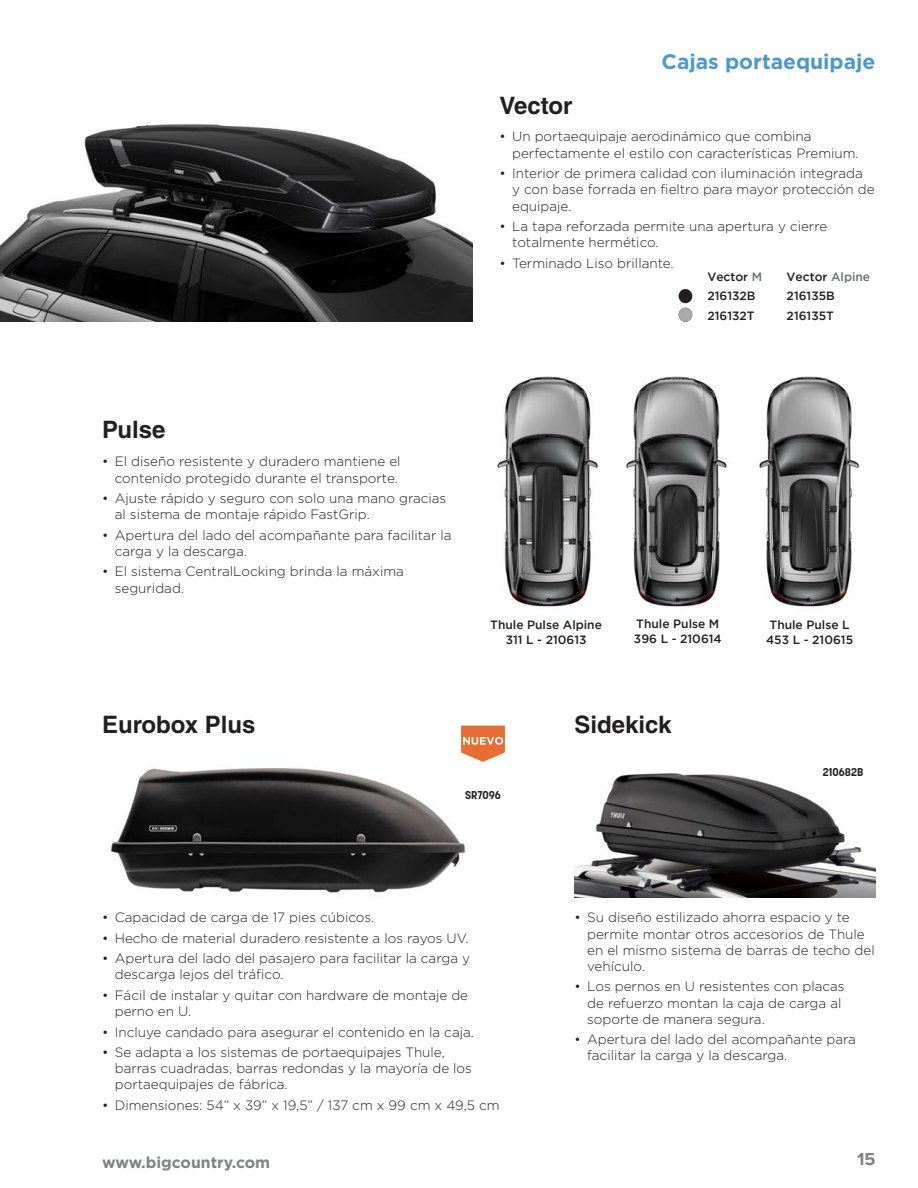
<style>
.page{position:relative;width:918px;height:1188px;background:#fff}
.page>*{position:absolute;margin:0;border:0;box-sizing:border-box;transform-origin:0 0}
.Producto{font:700 24px "Helvetica LT Std";color:#231f20}
.t1{font:700 21px "Gotham";color:#4d99c6}
.t2{font:700 18px "Proxima Nova";color:#808285}
.t3{font:700 15.75px "Gotham";color:#808285}
.t4{font:300 13.5px/16.2px "Gotham";color:#231f20}
.t5{font:500 12px "Gotham";color:#231f20}
.Codigo_chico{font:700 11.25px "Korolev";color:#231f20}
.s1{color:#6c6d70}
</style>
<div class="page">
<img style="left:574px;top:773px;width:301px;height:125px">
<img style="left:0;top:124px;width:473px;height:198px">
<img style="left:496px;top:376px;width:363px;height:231px">
<div style="left:679px;top:289px;width:13px;height:14px;background:#231f20;border-radius:50%"></div>
<div style="left:679px;top:308px;width:13px;height:14px;background:#a8a9ad;border-radius:50%"></div>
<img style="left:110px;top:768px;width:356px;height:125px">
<svg style="left:461px;top:726px;width:44px;height:36px"></svg>
<p class="t1" style="left:662px;top:50px;width:215px">Cajas portaequipaje</p>
<p class="Producto" style="left:499px;top:91px;width:75px">Vector</p>
<p class="t4" style="left:512px;top:128px;width:348px;text-indent:-13px">• Un portaequipaje aerodinámico que combina perfectamente el estilo con características Premium.</p>
<p class="t4" style="left:512px;top:165px;width:364px;text-indent:-13px">• Interior de primera calidad con iluminación integrada<br>y con base forrada en fieltro para mayor protección de equipaje.</p>
<p class="t4" style="left:512px;top:218px;width:317px;text-indent:-13px">• La tapa reforzada permite una apertura y cierre totalmente hermético.</p>
<p class="t4" style="left:499px;top:255px;width:176px">• Terminado Liso brillante.</p>
<p class="t5" style="left:707px;top:270px;width:56px">Vector <span class="s1">M</span></p>
<p class="t5" style="left:707px;top:289px;width:50px">216132B</p>
<p class="t5" style="left:707px;top:309px;width:49px">216132T</p>
<p class="t5" style="left:787px;top:270px;width:85px">Vector <span class="s1">Alpine</span></p>
<p class="t5" style="left:787px;top:289px;width:50px">216135B</p>
<p class="t5" style="left:787px;top:309px;width:49px">216135T</p>
<p class="Producto" style="left:102px;top:415px;width:65px">Pulse</p>
<p class="t4" style="left:102px;top:453px;width:300px;text-align:right">• El diseño resistente y duradero mantiene el contenido protegido durante el transporte.</p>
<p class="t4" style="left:115px;top:490px;width:333px;text-indent:-13px">• Ajuste rápido y seguro con solo una mano gracias al sistema de montaje rápido FastGrip.</p>
<p class="t4" style="left:115px;top:527px;width:338px;text-indent:-13px">• Apertura del lado del acompañante para facilitar la carga y la descarga.</p>
<p class="t4" style="left:115px;top:563px;width:291px;text-indent:-13px">• El sistema CentralLocking brinda la máxima seguridad.</p>
<p class="t5" style="left:490px;top:618px;width:113px">Thule Pulse Alpine</p>
<p class="t5" style="left:506px;top:633px;width:82px">311 L - 210613</p>
<p class="t5" style="left:636px;top:617px;width:85px">Thule Pulse M</p>
<p class="t5" style="left:634px;top:632px;width:89px">396 L - 210614</p>
<p class="t5" style="left:770px;top:618px;width:82px">Thule Pulse L</p>
<p class="t5" style="left:766px;top:633px;width:89px">453 L - 210615</p>
<p class="Producto" style="left:102px;top:710px;width:155px">Eurobox Plus</p>
<p class="Producto" style="left:574px;top:710px;width:98px">Sidekick</p>
<p class="Codigo_chico" style="left:465px;top:788px;width:37px">SR7096</p>
<p class="Codigo_chico" style="left:823px;top:765px;width:42px">210682B</p>
<p class="t4" style="left:102px;top:909px;width:274px">• Capacidad de carga de 17 pies cúbicos.</p>
<p class="t4" style="left:102px;top:930px;width:368px">• Hecho de material duradero resistente a los rayos UV.</p>
<p class="t4" style="left:115px;top:950px;width:357px;text-indent:-13px">• Apertura del lado del pasajero para facilitar la carga y descarga lejos del tráfico.</p>
<p class="t4" style="left:115px;top:987px;width:355px;text-indent:-13px">• Fácil de instalar y quitar con hardware de montaje de perno en U.</p>
<p class="t4" style="left:102px;top:1024px;width:373px">• Incluye candado para asegurar el contenido en la caja.</p>
<p class="t4" style="left:115px;top:1044px;width:359px;text-indent:-13px">• Se adapta a los sistemas de portaequipajes Thule, barras cuadradas, barras redondas y la mayoría de los portaequipajes de fábrica.</p>
<p class="t4" style="left:102px;top:1097px;width:399px">• Dimensiones: 54” x 39” x 19,5” / 137 cm x 99 cm x 49,5 cm</p>
<p class="t4" style="left:587px;top:909px;width:289px;text-indent:-13px">• Su diseño estilizado ahorra espacio y te permite montar otros accesorios de Thule en el mismo sistema de barras de techo del vehículo.</p>
<p class="t4" style="left:587px;top:978px;width:259px;text-indent:-13px">• Los pernos en U resistentes con placas de refuerzo montan la caja de carga al soporte de manera segura.</p>
<p class="t4" style="left:587px;top:1031px;width:270px;text-indent:-13px">• Apertura del lado del acompañante para facilitar la carga y la descarga.</p>
<p class="t3" style="left:102px;top:1153px;width:170px">www.bigcountry.com</p>
<h3 class="t2" style="left:857px;top:1145px;width:20px">15</h3>
</div>
